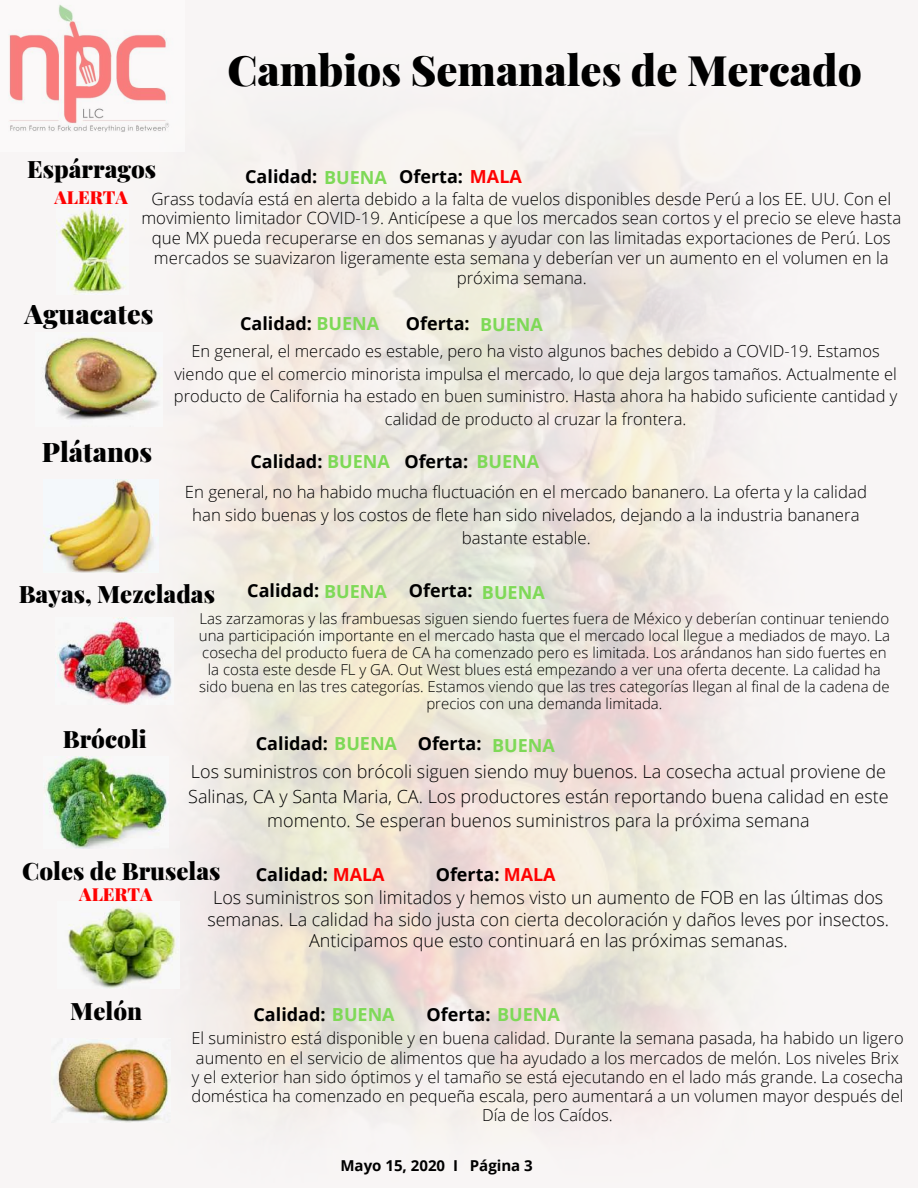
<style>
.page{position:relative;width:918px;height:1188px;background:#fff}
.page>*{position:absolute;margin:0;border:0;box-sizing:border-box;transform-origin:0 0}
.t1{font:900 42px "Playfair Display";color:#000}
.t2{font:900 27px "Playfair Display";color:#000}
.t3{font:900 24px "Playfair Display";color:#000}
.t4{font:300 18px/24.8px "Open Sans";color:#000;text-align:center}
.t5{font:700 18px "Open Sans";color:#000}
.t6{font:700 18px "Open Sans";color:#7ed957}
.t7{font:900 18px "Playfair Display";color:#ff0202}
.t8{font:300 16.8px/20px "Open Sans";color:#000;text-align:center}
.t9{font:300 16.5px/19.2px "Open Sans";color:#000;text-align:center}
.t10{font:300 15px/16.8px "Open Sans";color:#000;text-align:center}
.t11{font:700 15px "Open Sans";color:#000}
.s1{color:#7ed957}
.s2{color:#ff0202}
</style>
<div class="page">
<img style="left:56px;top:209px;width:72px;height:85px">
<img style="left:0;top:0;width:184px;height:152px">
<img style="left:36px;top:333px;width:127px;height:93px">
<img style="left:44px;top:479px;width:115px;height:93px">
<img style="left:56px;top:617px;width:118px;height:87px">
<img style="left:44px;top:757px;width:125px;height:91px">
<img style="left:57px;top:902px;width:123px;height:87px">
<img style="left:52px;top:1039px;width:118px;height:83px">
<h1 class="t1" style="left:227px;top:41px;width:636px">Cambios Semanales de Mercado</h1>
<h3 class="t3" style="left:27px;top:152px;width:130px">Espárragos</h3>
<p class="t8" style="left:141px;top:188px;width:761px">Grass todavía está en alerta debido a la falta de vuelos disponibles desde Perú a los EE. UU. Con el movimiento limitador COVID-19. Anticípese a que los mercados sean cortos y el precio se eleve hasta que MX pueda recuperarse en dos semanas y ayudar con las limitadas exportaciones de Perú. Los mercados se suavizaron ligeramente esta semana y deberían ver un aumento en el volumen en la próxima semana.</p>
<p class="t5" style="left:245px;top:164px;width:278px">Calidad: <span class="s1">BUENA</span> Oferta: <span class="s2">MALA</span></p>
<p class="t7" style="left:54px;top:184px;width:75px">ALERTA</p>
<h2 class="t2" style="left:25px;top:294px;width:130px">Aguacates</h2>
<h2 class="t2" style="left:42px;top:433px;width:112px">Plátanos</h2>
<p class="t5" style="left:240px;top:311px;width:141px">Calidad: <span class="s1">BUENA</span></p>
<p class="t5" style="left:406px;top:311px;width:65px">Oferta:</p>
<p class="t9" style="left:174px;top:340px;width:725px;line-height:22.5px">En general, el mercado es estable, pero ha visto algunos baches debido a COVID-19. Estamos viendo que el comercio minorista impulsa el mercado, lo que deja largos tamaños. Actualmente el producto de California ha estado en buen suministro. Hasta ahora ha habido suficiente cantidad y calidad de producto al cruzar la frontera.</p>
<p class="t6" style="left:480px;top:312px;width:64px">BUENA</p>
<p class="t5" style="left:250px;top:448px;width:290px">Calidad: <span class="s1">BUENA</span> Oferta: <span class="s1">BUENA</span></p>
<p class="t8" style="left:185px;top:480px;width:684px;line-height:23.1px">En general, no ha habido mucha fluctuación en el mercado bananero. La oferta y la calidad han sido buenas y los costos de flete han sido nivelados, dejando a la industria bananera bastante estable.</p>
<h3 class="t3" style="left:19px;top:577px;width:198px">Bayas, Mezcladas</h3>
<p class="t5" style="left:247px;top:578px;width:227px">Calidad: <span class="s1">BUENA</span> Oferta:</p>
<p class="t6" style="left:482px;top:580px;width:64px">BUENA</p>
<h3 class="t3" style="left:63px;top:722px;width:85px">Brócoli</h3>
<p class="t10" style="left:199px;top:610px;width:693px">Las zarzamoras y las frambuesas siguen siendo fuertes fuera de México y deberían continuar teniendo una participación importante en el mercado hasta que el mercado local llegue a mediados de mayo. La cosecha del producto fuera de CA ha comenzado pero es limitada. Los arándanos han sido fuertes en la costa este desde FL y GA. Out West blues está empezando a ver una oferta decente. La calidad ha sido buena en las tres categorías. Estamos viendo que las tres categorías llegan al final de la cadena de precios con una demanda limitada.</p>
<p class="t5" style="left:256px;top:731px;width:227px">Calidad: <span class="s1">BUENA</span> Oferta:</p>
<p class="t6" style="left:492px;top:733px;width:64px">BUENA</p>
<p class="t4" style="left:188px;top:759px;width:702px">Los suministros con brócoli siguen siendo muy buenos. La cosecha actual proviene de<br>Salinas, CA y Santa Maria, CA. Los productores están reportando buena calidad en este momento. Se esperan buenos suministros para la próxima semana</p>
<h3 class="t3" style="left:22px;top:854px;width:200px">Coles de Bruselas</h3>
<p class="t4" style="left:207px;top:887px;width:683px;line-height:21.3px">Los suministros son limitados y hemos visto un aumento de FOB en las últimas dos semanas. La calidad ha sido justa con cierta decoloración y daños leves por insectos.<br>Anticipamos que esto continuará en las próximas semanas.</p>
<p class="t5" style="left:256px;top:862px;width:130px">Calidad: <span class="s2">MALA</span></p>
<p class="t5" style="left:436px;top:862px;width:121px">Oferta: <span class="s2">MALA</span></p>
<p class="t7" style="left:79px;top:882px;width:75px">ALERTA</p>
<h3 class="t3" style="left:70px;top:994px;width:73px">Melón</h3>
<p class="t5" style="left:254px;top:1001px;width:143px">Calidad: <span class="s1">BUENA</span></p>
<p class="t5" style="left:427px;top:1002px;width:135px">Oferta: <span class="s1">BUENA</span></p>
<p class="t9" style="left:191px;top:1028px;width:714px">El suministro está disponible y en buena calidad. Durante la semana pasada, ha habido un ligero aumento en el servicio de alimentos que ha ayudado a los mercados de melón. Los niveles Brix y el exterior han sido óptimos y el tamaño se está ejecutando en el lado más grande. La cosecha doméstica ha comenzado en pequeña escala, pero aumentará a un volumen mayor después del Día de los Caídos.</p>
<p class="t11" style="left:340px;top:1155px;width:194px">Mayo 15, 2020 I Página 3</p>
</div>
